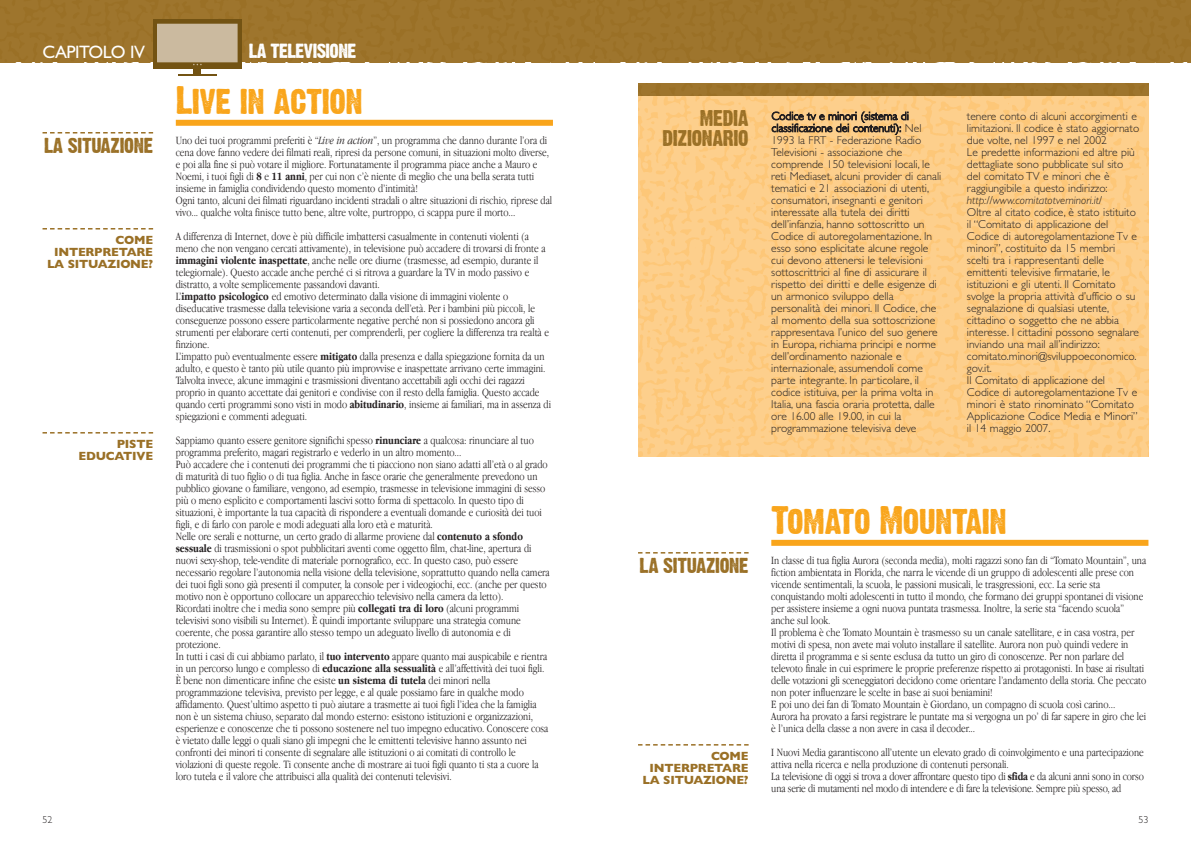
<style>
.page{position:relative;width:1191px;height:842px;background:#fff}
.page>*{position:absolute;margin:0;border:0;box-sizing:border-box;transform-origin:0 0}
.t1{font:35px "Dirty Headline";letter-spacing:-.015em;color:#f9a51b}
.t2{font:20px/20px "Dirty Headline";letter-spacing:-.015em;color:#9a7026;text-align:right}
.t3{font:19px "Dirty Headline";letter-spacing:-.015em;color:#9a7026}
.t4{font:18px "Dirty Headline";letter-spacing:-.03em;color:#fff}
.t5{font:18px "Gill Sans";letter-spacing:-.03em;color:#fff}
.t6{font:700 12px/12px "Gill Sans";letter-spacing:-.02em;color:#9a7026;text-align:right}
.t7{font:300 11.5px/12px "Apple Garamond";color:#231f20}
.t8{font:300 11.5px/12px "Gill Sans";color:#231f20}
.t9{font:italic 300 11.5px "Gill Sans";color:#231f20}
.t10{font:300 10px "Gill Sans";color:#231f20}
.s1{font-style:italic}
.s2{font-weight:700}
</style>
<div class="page">
<img style="left:638px;top:96px;width:510px;height:360px">
<svg style="left:43px;top:132px;width:110px;height:2px"></svg>
<svg style="left:638px;top:552px;width:110px;height:2px"></svg>
<svg style="left:638px;top:744px;width:110px;height:2px"></svg>
<svg style="left:43px;top:432px;width:110px;height:2px"></svg>
<svg style="left:43px;top:228px;width:110px;height:2px"></svg>
<div style="left:0;top:1px;width:595px;height:61px;background:#9e752d"></div>
<div style="left:595px;top:1px;width:595px;height:61px;background:#9e752d"></div>
<svg style="left:153px;top:20px;width:89px;height:49px"></svg>
<div style="left:158px;top:24px;width:79px;height:38px;background:#cbba9f"></div>
<div style="left:194px;top:68px;width:7px;height:7px;background:#735313"></div>
<hr style="left:178px;top:74px;width:38px;height:2px;background:#735313">
<div style="left:176px;top:120px;width:377px;height:6px;background:#f9a51b"></div>
<div style="left:771px;top:540px;width:377px;height:6px;background:#f9a51b"></div>
<div style="left:638px;top:84px;width:510px;height:12px;background:#9e752d"></div>
<h3 class="t5" style="left:43px;top:41px;width:104px">CAPITOLO IV</h3>
<h3 class="t4" style="left:249px;top:42px;width:109px">LA TELEVISIONE</h3>
<h1 class="t1" style="left:176px;top:83px;width:188px">Live in action</h1>
<h3 class="t3" style="left:44px;top:136px;width:110px">LA SITUAZIONE</h3>
<p class="t6" style="left:47px;top:234px;width:108px">COME<br>INTERPRETARE<br>LA SITUAZIONE?</p>
<p class="t6" style="left:79px;top:438px;width:76px">PISTE<br>EDUCATIVE</p>
<p class="t7" style="left:176px;top:134px;width:378px">Uno dei tuoi programmi preferiti è “<span class="s1">Live in action</span>”, un programma che danno durante l’ora di cena dove fanno vedere dei filmati reali, ripresi da persone comuni, in situazioni molto diverse, e poi alla fine si può votare il migliore. Fortunatamente il programma piace anche a Mauro e Noemi, i tuoi figli di <span class="s2">8</span> e <span class="s2">11 anni</span>, per cui non c’è niente di meglio che una bella serata tutti insieme in famiglia condividendo questo momento d’intimità!<br>Ogni tanto, alcuni dei filmati riguardano incidenti stradali o altre situazioni di rischio, riprese dal vivo... qualche volta finisce tutto bene, altre volte, purtroppo, ci scappa pure il morto...</p>
<p class="t7" style="left:176px;top:230px;width:377px">A differenza di Internet, dove è più difficile imbattersi casualmente in contenuti violenti (a meno che non vengano cercati attivamente), in televisione può accadere di trovarsi di fronte a <span class="s2">immagini violente inaspettate</span>, anche nelle ore diurne (trasmesse, ad esempio, durante il telegiornale). Questo accade anche perché ci si ritrova a guardare la TV in modo passivo e distratto, a volte semplicemente passandovi davanti.<br>L’<span class="s2">impatto psicologico</span> ed emotivo determinato dalla visione di immagini violente o diseducative trasmesse dalla televisione varia a seconda dell’età. Per i bambini più piccoli, le conseguenze possono essere particolarmente negative perché non si possiedono ancora gli strumenti per elaborare certi contenuti, per comprenderli, per cogliere la differenza tra realtà e finzione.<br>L’impatto può eventualmente essere <span class="s2">mitigato</span> dalla presenza e dalla spiegazione fornita da un adulto, e questo è tanto più utile quanto più improvvise e inaspettate arrivano certe immagini.<br>Talvolta invece, alcune immagini e trasmissioni diventano accettabili agli occhi dei ragazzi proprio in quanto accettate dai genitori e condivise con il resto della famiglia. Questo accade quando certi programmi sono visti in modo <span class="s2">abitudinario</span>, insieme ai familiari, ma in assenza di spiegazioni e commenti adeguati.</p>
<p class="t7" style="left:176px;top:434px;width:375px">Sappiamo quanto essere genitore significhi spesso <span class="s2">rinunciare</span> a qualcosa: rinunciare al tuo programma preferito, magari registrarlo e vederlo in un altro momento...<br>Può accadere che i contenuti dei programmi che ti piacciono non siano adatti all’età o al grado di maturità di tuo figlio o di tua figlia. Anche in fasce orarie che generalmente prevedono un pubblico giovane o familiare, vengono, ad esempio, trasmesse in televisione immagini di sesso più o meno esplicito e comportamenti lascivi sotto forma di spettacolo. In questo tipo di situazioni, è importante la tua capacità di rispondere a eventuali domande e curiosità dei tuoi figli, e di farlo con parole e modi adeguati alla loro età e maturità.<br>Nelle ore serali e notturne, un certo grado di allarme proviene dal <span class="s2">contenuto a sfondo sessuale</span> di trasmissioni o spot pubblicitari aventi come oggetto film, chat-line, apertura di nuovi sexy-shop, tele-vendite di materiale pornografico, ecc. In questo caso, può essere necessario regolare l’autonomia nella visione della televisione, soprattutto quando nella camera dei tuoi figli sono già presenti il computer, la console per i videogiochi, ecc. (anche per questo motivo non è opportuno collocare un apparecchio televisivo nella camera da letto).<br>Ricordati inoltre che i media sono sempre più <span class="s2">collegati tra di loro</span> (alcuni programmi televisivi sono visibili su Internet). È quindi importante sviluppare una strategia comune coerente, che possa garantire allo stesso tempo un adeguato livello di autonomia e di protezione.<br>In tutti i casi di cui abbiamo parlato, il <span class="s2">tuo intervento</span> appare quanto mai auspicabile e rientra in un percorso lungo e complesso di <span class="s2">educazione alla sessualità</span> e all’affettività dei tuoi figli.<br>È bene non dimenticare infine che esiste <span class="s2">un sistema di tutela</span> dei minori nella programmazione televisiva, previsto per legge, e al quale possiamo fare in qualche modo affidamento. Quest’ultimo aspetto ti può aiutare a trasmette ai tuoi figli l’idea che la famiglia non è un sistema chiuso, separato dal mondo esterno: esistono istituzioni e organizzazioni, esperienze e conoscenze che ti possono sostenere nel tuo impegno educativo. Conoscere cosa è vietato dalle leggi o quali siano gli impegni che le emittenti televisive hanno assunto nei confronti dei minori ti consente di segnalare alle istituzioni o ai comitati di controllo le violazioni di queste regole. Ti consente anche di mostrare ai tuoi figli quanto ti sta a cuore la loro tutela e il valore che attribuisci alla qualità dei contenuti televisivi.</p>
<h2 class="t2" style="left:662px;top:109px;width:88px">MEDIA<br>DIZIONARIO</h2>
<p class="t8" style="left:771px;top:110px;width:172px">Codice tv e minori (sistema di classificazione dei contenuti): Nel 1993 la FRT - Federazione Radio Televisioni - associazione che comprende 150 televisioni locali, le reti Mediaset, alcuni provider di canali tematici e 21 associazioni di utenti, consumatori, insegnanti e genitori interessate alla tutela dei diritti dell’infanzia, hanno sottoscritto un Codice di autoregolamentazione. In esso sono esplicitate alcune regole cui devono attenersi le televisioni sottoscrittrici al fine di assicurare il rispetto dei diritti e delle esigenze di un armonico sviluppo della personalità dei minori. Il Codice, che al momento della sua sottoscrizione rappresentava l’unico del suo genere in Europa, richiama principi e norme dell’ordinamento nazionale e internazionale, assumendoli come parte integrante. In particolare, il codice istituiva, per la prima volta in Italia, una fascia oraria protetta, dalle ore 16.00 alle 19.00, in cui la programmazione televisiva deve</p>
<p class="t8" style="left:967px;top:110px;width:174px">tenere conto di alcuni accorgimenti e limitazioni. Il codice è stato aggiornato due volte, nel 1997 e nel 2002<br>Le predette informazioni ed altre più dettagliate sono pubblicate sul sito del comitato TV e minori che è raggiungibile a questo indirizzo:</p>
<p class="t9" style="left:967px;top:194px;width:137px">http://www.comitatotveminori.it/</p>
<p class="t8" style="left:967px;top:206px;width:174px">Oltre al citato codice, è stato istituito il “Comitato di applicazione del Codice di autoregolamentazione Tv e minori”, costituito da 15 membri scelti tra i rappresentanti delle emittenti televisive firmatarie, le istituzioni e gli utenti. Il Comitato svolge la propria attività d’ufficio o su segnalazione di qualsiasi utente, cittadino o soggetto che ne abbia interesse. I cittadini possono segnalare inviando una mail all’indirizzo: comitato.minori@sviluppoeconomico. gov.it.<br>Il Comitato di applicazione del Codice di autoregolamentazione Tv e minori è stato rinominato “Comitato Applicazione Codice Media e Minori” il 14 maggio 2007.</p>
<h3 class="t3" style="left:639px;top:556px;width:110px">LA SITUAZIONE</h3>
<p class="t6" style="left:642px;top:750px;width:108px">COME<br>INTERPRETARE<br>LA SITUAZIONE?</p>
<h1 class="t1" style="left:771px;top:503px;width:237px">Tomato Mountain</h1>
<p class="t7" style="left:771px;top:554px;width:376px">In classe di tua figlia Aurora (seconda media), molti ragazzi sono fan di “Tomato Mountain”, una fiction ambientata in Florida, che narra le vicende di un gruppo di adolescenti alle prese con vicende sentimentali, la scuola, le passioni musicali, le trasgressioni, ecc. La serie sta conquistando molti adolescenti in tutto il mondo, che formano dei gruppi spontanei di visione per assistere insieme a ogni nuova puntata trasmessa. Inoltre, la serie sta “facendo scuola” anche sul look.<br>Il problema è che Tomato Mountain è trasmesso su un canale satellitare, e in casa vostra, per motivi di spesa, non avete mai voluto installare il satellite. Aurora non può quindi vedere in diretta il programma e si sente esclusa da tutto un giro di conoscenze. Per non parlare del televoto finale in cui esprimere le proprie preferenze rispetto ai protagonisti. In base ai risultati delle votazioni gli sceneggiatori decidono come orientare l’andamento della storia. Che peccato non poter influenzare le scelte in base ai suoi beniamini!<br>E poi uno dei fan di Tomato Mountain è Giordano, un compagno di scuola così carino...<br>Aurora ha provato a farsi registrare le puntate ma si vergogna un po’ di far sapere in giro che lei è l’unica della classe a non avere in casa il decoder...</p>
<p class="t7" style="left:771px;top:746px;width:374px">I Nuovi Media garantiscono all’utente un elevato grado di coinvolgimento e una partecipazione attiva nella ricerca e nella produzione di contenuti personali.<br>La televisione di oggi si trova a dover affrontare questo tipo di <span class="s2">sfida</span> e da alcuni anni sono in corso una serie di mutamenti nel modo di intendere e di fare la televisione. Sempre più spesso, ad</p>
<p class="t10" style="left:43px;top:814px;width:11px">52</p>
<p class="t10" style="left:1138px;top:814px;width:11px">53</p>
</div>
